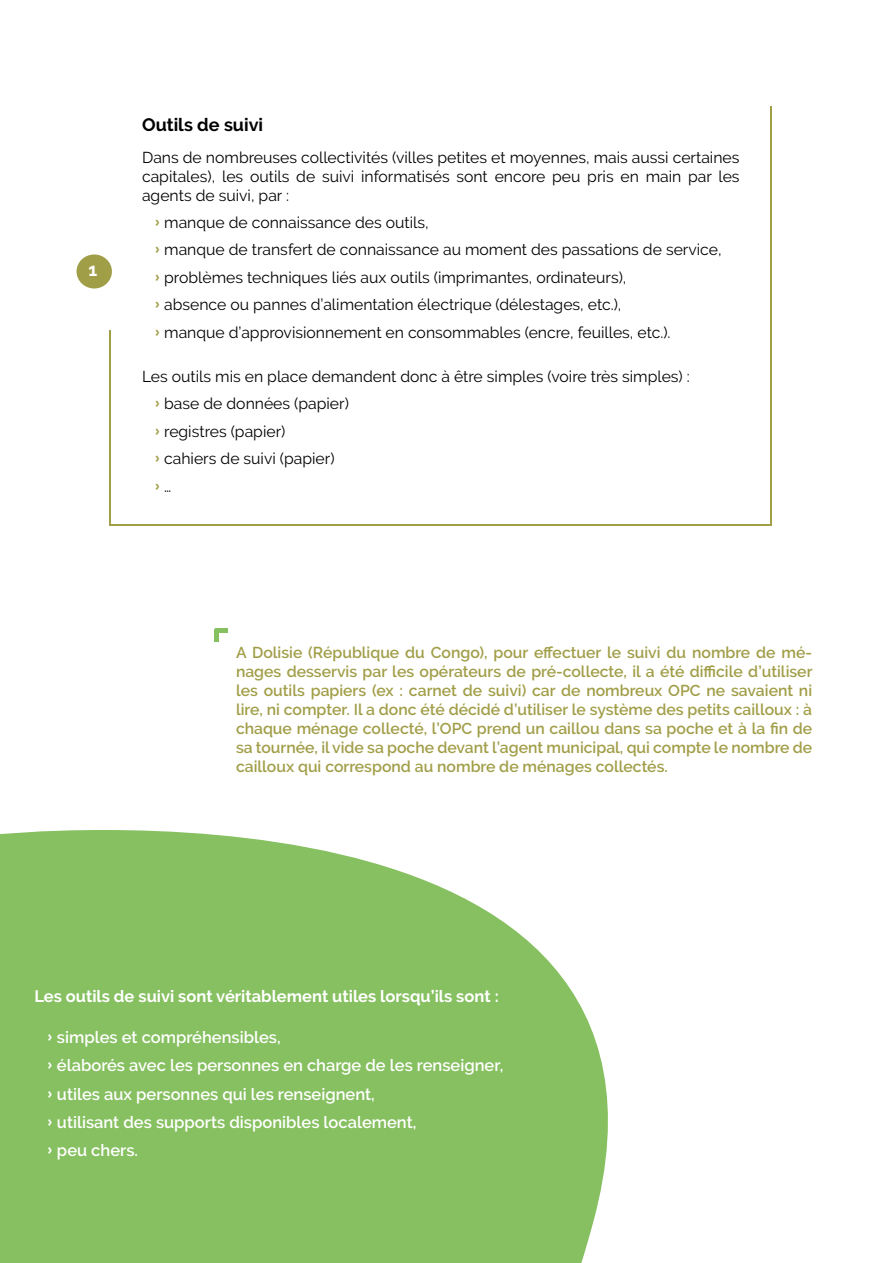
<style>
.page{position:relative;width:893px;height:1263px;background:#fff}
.page>*{position:absolute;margin:0;border:0;box-sizing:border-box;transform-origin:0 0}
.t1{font:700 18px "Raleway";color:#000}
.t2{font:700 18px "Raleway";color:#fff}
.t3{font:600 16.5px/28.3px "Raleway";color:#fff}
.t4{font:700 16.5px "Raleway";color:#fff}
.t5{font:15.75px/27.5px "Raleway";color:#000}
.t6{font:600 15.75px/18.9px "Raleway";color:#a19e48;text-align:justify}
.t7{font:15.75px "Stencil";color:#a19e48}
.s1{font-family:"Stencil";color:#a19e48}
.s2{font-family:"Raleway";color:#000}
.s3{font-family:"Stencil";font-weight:400}
</style>
<div class="page">
<svg style="left:0;top:830px;width:608px;height:433px;fill:#87c061"></svg>
<div style="left:77px;top:254px;width:35px;height:34px;background:#a19e48;border-radius:50%"></div>
<hr style="left:111px;top:524px;width:660px;height:1px;background:#a19e48">
<hr style="left:770px;top:106px;width:1px;height:418px;background:#a19e48">
<hr style="left:110px;top:330px;width:1px;height:196px;background:#a19e48">
<hr style="left:215px;top:629px;width:12px;height:4px;background:#87c061">
<hr style="left:215px;top:629px;width:4px;height:12px;background:#87c061">
<p class="t2" style="left:89px;top:259px;width:10px">1</p>
<p class="t1" style="left:142px;top:114px;width:123px">Outils de suivi</p>
<p class="t5" style="left:142px;top:148px;width:599px;line-height:18.9px;text-align:justify">Dans de nombreuses collectivités (villes petites et moyennes, mais aussi certaines capitales), les outils de suivi informatisés sont encore peu pris en main par les agents de suivi, par :</p>
<p class="t5" style="left:155px;top:209px;width:568px"><span class="s1">›</span> manque de connaissance des outils,<br><span class="s1">›</span> manque de transfert de connaissance au moment des passations de service, <span class="s1">›</span> problèmes techniques liés aux outils (imprimantes, ordinateurs),<br><span class="s1">›</span> absence ou pannes d’alimentation électrique (délestages, etc.),<br><span class="s1">›</span> manque d’approvisionnement en consommables (encre, feuilles, etc.).</p>
<p class="t5" style="left:155px;top:363px;width:536px;text-indent:-13px">Les outils mis en place demandent donc à être simples (voire très simples) : <span class="s1">›</span> base de données (papier)<br><span class="s1">›</span> registres (papier)<br><span class="s1">›</span> cahiers de suivi (papier)</p>
<p class="t7" style="left:155px;top:477px;width:18px">› <span class="s2">…</span></p>
<p class="t6" style="left:236px;top:643px;width:578px">A Dolisie (République du Congo), pour effectuer le suivi du nombre de mé&shy;nages desservis par les opérateurs de pré-collecte, il a été difficile d’utiliser les outils papiers (ex : carnet de suivi) car de nombreux OPC ne savaient ni lire, ni compter. Il a donc été décidé d’utiliser le système des petits cailloux : à chaque ménage collecté, l’OPC prend un caillou dans sa poche et à la fin de sa tournée, il vide sa poche devant l’agent municipal, qui compte le nombre de cailloux qui correspond au nombre de ménages collectés.</p>
<p class="t4" style="left:35px;top:987px;width:466px">Les outils de suivi sont véritablement utiles lorsqu’ils sont :</p>
<p class="t3" style="left:47px;top:1023px;width:458px"><span class="s3">›</span> simples et compréhensibles,<br><span class="s3">›</span> élaborés avec les personnes en charge de les renseigner, <span class="s3">›</span> utiles aux personnes qui les renseignent,<br><span class="s3">›</span> utilisant des supports disponibles localement,<br><span class="s3">›</span> peu chers.</p>
</div>
